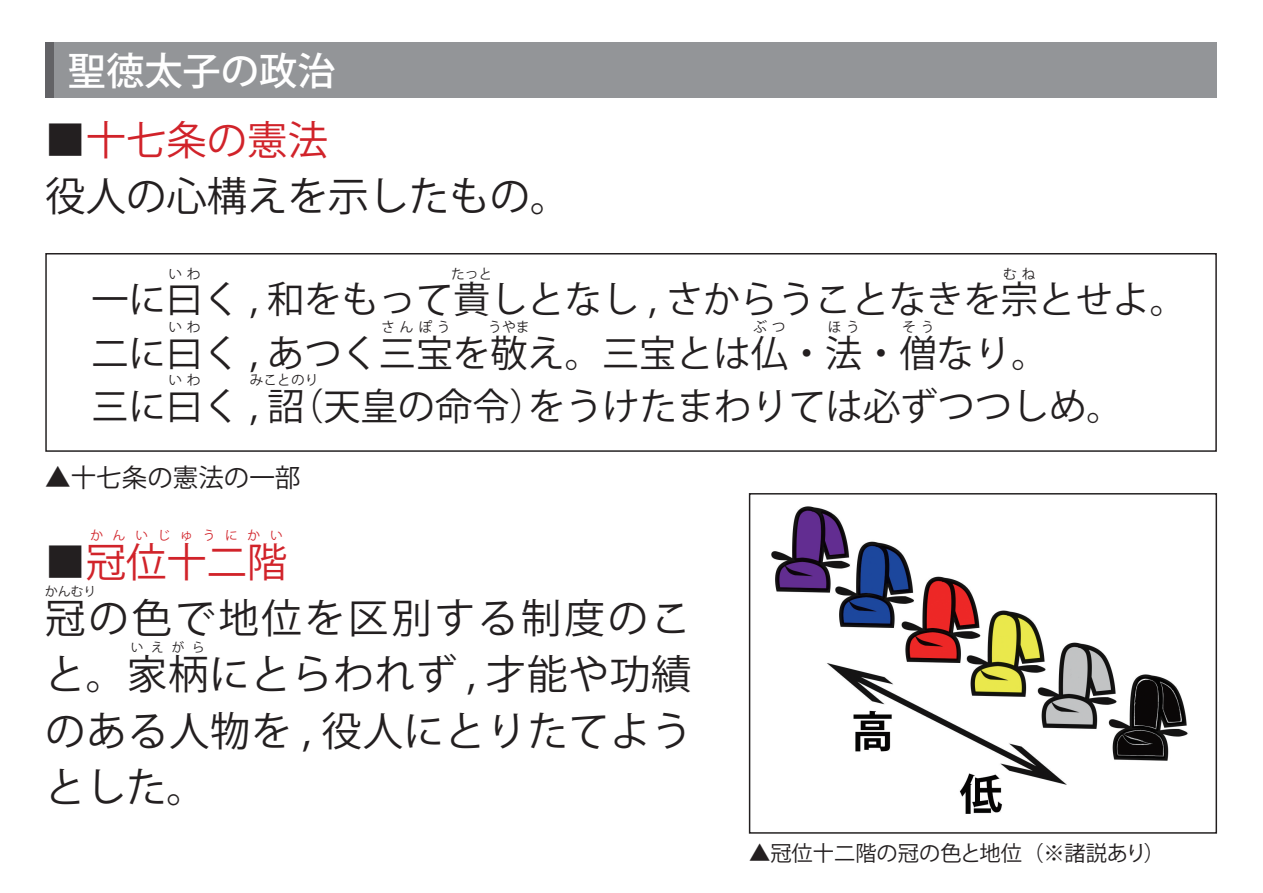
<style>
.page{position:relative;width:1263px;height:893px;background:#fff}
.page>*{position:absolute;margin:0;border:0;box-sizing:border-box;transform-origin:0 0}
.t1{font:40.35px/56.4px "Koz Go Pr 6 N";letter-spacing:.02em;color:#231f20}
.t2{font:40.35px/56.4px "Koz Go Pr 6 N";color:#231f20}
.t3{font:40.35px "Koz Go Pr 6 N";letter-spacing:.07em;color:#231f20}
.t4{font:40.35px "Koz Go Pr 6 N";color:#d1232a}
.t5{font:500 38.25px "Koz Go Pr 6 N";color:#fff}
.t6{font:37.2px "Koz Go Pr 6 N";color:#231f20}
.t7{font:25.5px "Koz Go Pr 6 N";color:#231f20}
.t8{font:21.3px "Koz Go Pr 6 N";color:#231f20}
.t9{font:13.8px "Koz Go Pr 6 N";letter-spacing:.345em;color:#231f20}
.t10{font:12.75px "Koz Go Pr 6 N";letter-spacing:.76em;color:#d1232a}
.t11{font:12.75px "Koz Go Pr 6 N";letter-spacing:.3em;color:#231f20}
.s1{color:#d1232a}
.s2{color:#231f20}
</style>
<div class="page">
<div style="left:45px;top:253px;width:1172px;height:199px;border:1px solid #231f20"></div>
<img style="left:771px;top:506px;width:417px;height:308px">
<div style="left:749px;top:493px;width:468px;height:341px;border:1px solid #231f20"></div>
<div style="left:45px;top:43px;width:1172px;height:55px;background:#939598"></div>
<div style="left:45px;top:43px;width:9px;height:55px;background:#636366"></div>
<p class="t5" style="left:68px;top:49px;width:269px">聖徳太子の政治</p>
<p class="t2" style="left:45px;top:112px;width:527px">■<span class="s1">十七条の憲法<br></span>役人の心構えを示したもの。</p>
<p class="t9" style="left:168px;top:266px;width:34px">いわ</p>
<p class="t9" style="left:451px;top:266px;width:43px">たっと</p>
<p class="t9" style="left:1003px;top:266px;width:34px">むね</p>
<p class="t6" style="left:92px;top:279px;width:1097px">一に曰く , 和をもって貴しとなし , さからうことなきを宗とせよ。</p>
<p class="t9" style="left:168px;top:319px;width:34px">いわ</p>
<p class="t9" style="left:381px;top:319px;width:71px">さんぽう</p>
<p class="t9" style="left:488px;top:319px;width:43px">うやま</p>
<p class="t9" style="left:753px;top:319px;width:34px">ぶつ</p>
<p class="t9" style="left:828px;top:319px;width:34px">ほう</p>
<p class="t9" style="left:902px;top:319px;width:34px">そう</p>
<p class="t6" style="left:92px;top:332px;width:958px">二に曰く , あつく三宝を敬え。三宝とは仏・法・僧なり。</p>
<p class="t9" style="left:168px;top:372px;width:34px">いわ</p>
<p class="t9" style="left:250px;top:372px;width:71px">みことのり</p>
<p class="t6" style="left:286px;top:385px;width:839px">（天皇の命令）をうけたまわりては必ずつつしめ。</p>
<p class="t6" style="left:92px;top:385px;width:215px">三に曰く , 詔</p>
<p class="t7" style="left:45px;top:463px;width:257px">▲十七条の憲法の一部</p>
<p class="t10" style="left:91px;top:528px;width:194px">かんいじゅうにかい</p>
<p class="t4" style="left:45px;top:539px;width:244px"><span class="s2">■</span>冠位十二階</p>
<p class="t11" style="left:45px;top:584px;width:53px">かんむり</p>
<p class="t3" style="left:45px;top:595px;width:648px">冠の色で地位を区別する制度のこ</p>
<p class="t11" style="left:131px;top:640px;width:76px">いえがら</p>
<p class="t1" style="left:45px;top:647px;width:648px">と。家柄にとらわれず , 才能や功績</p>
<p class="t1" style="left:45px;top:704px;width:648px">のある人物を , 役人にとりたてようとした。</p>
<p class="t8" style="left:749px;top:841px;width:418px">▲冠位十二階の冠の色と地位（※諸説あり）</p>
</div>
